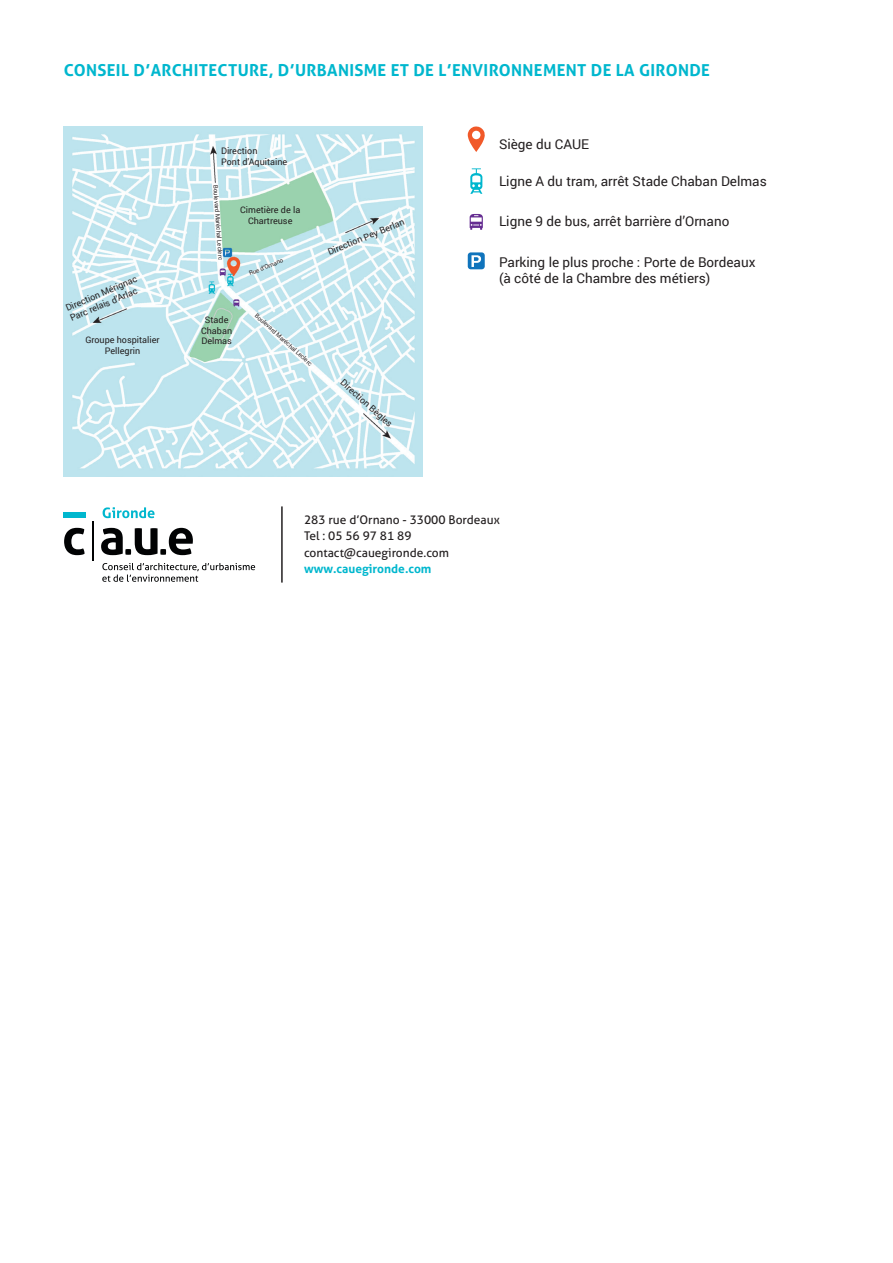
<style>
.page{position:relative;width:893px;height:1263px;background:#fff}
.page>*{position:absolute;margin:0;border:0;box-sizing:border-box;transform-origin:0 0}
.t1{font:700 16.5px "Aller";letter-spacing:.02em;color:#00b7ce}
.t2{font:13.5px "Roboto";color:#231f20}
.t3{font:12px "Aller";color:#231f20}
.t4{font:700 12px "Aller";color:#00b7ce}
.t5{font:9px/10.8px "Roboto";color:#231f20;text-align:center}
.t6{font:6px "Roboto";color:#231f20}
</style>
<div class="page">
<hr style="left:281px;top:506px;width:2px;height:77px;background:#231f20">
<hr style="left:92px;top:522px;width:2px;height:39px;background:#010203">
<svg style="left:64px;top:528px;width:21px;height:27px"></svg>
<svg style="left:101px;top:528px;width:92px;height:27px"></svg>
<div style="left:64px;top:512px;width:22px;height:6px;background:#00b7ce"></div>
<svg style="left:102px;top:563px;width:153px;height:19px"></svg>
<svg style="left:103px;top:507px;width:52px;height:11px"></svg>
<img style="left:64px;top:126px;width:359px;height:350px">
<svg style="left:468px;top:126px;width:17px;height:26px"></svg>
<svg style="left:470px;top:168px;width:12px;height:26px"></svg>
<svg style="left:468px;top:252px;width:17px;height:17px"></svg>
<svg style="left:470px;top:214px;width:13px;height:16px"></svg>
<p class="t1" style="left:64px;top:60px;width:648px">CONSEIL D’ARCHITECTURE, D’URBANISME ET DE L’ENVIRONNEMENT DE LA GIRONDE</p>
<p class="t5" style="left:221px;top:145px;width:38px">Direction</p>
<p class="t5" style="left:221px;top:156px;width:68px">Pont d’Aquitaine</p>
<p class="t5" style="left:240px;top:204px;width:62px">Cimetière de la<br>Chartreuse</p>
<p class="t6" style="left:220px;top:185px;width:76px;rotate:86deg">Boulevard Maréchal Leclerc</p>
<p class="t6" style="left:248px;top:270px;width:38px;rotate:-22deg">Rue d’Ornano</p>
<p class="t5" style="left:64px;top:303px;width:78px;rotate:-23deg">Direction Mérignac</p>
<p class="t5" style="left:68px;top:313px;width:74px;rotate:-23deg">Parc relais d’Arlac</p>
<p class="t6" style="left:259px;top:311px;width:76px;rotate:42deg">Boulevard Maréchal Leclerc</p>
<p class="t5" style="left:201px;top:314px;width:32px">Stade<br>Chaban</p>
<p class="t5" style="left:85px;top:334px;width:76px">Groupe hospitalier</p>
<p class="t5" style="left:201px;top:335px;width:32px">Delmas</p>
<p class="t5" style="left:105px;top:345px;width:37px">Pellegrin</p>
<p class="t5" style="left:326px;top:247px;width:83px;rotate:-22deg">Direction Pey Berlan</p>
<p class="t5" style="left:346px;top:377px;width:67px;rotate:42deg">Direction Bègles</p>
<p class="t2" style="left:499px;top:134px;width:92px">Siège du CAUE</p>
<p class="t2" style="left:499px;top:172px;width:269px">Ligne A du tram, arrêt Stade Chaban Delmas</p>
<p class="t2" style="left:499px;top:212px;width:232px">Ligne 9 de bus, arrêt barrière d’Ornano</p>
<p class="t2" style="left:499px;top:252px;width:258px">Parking le plus proche : Porte de Bordeaux</p>
<p class="t2" style="left:499px;top:268px;width:213px">(à côté de la Chambre des métiers)</p>
<p class="t3" style="left:304px;top:512px;width:197px">283 rue d’Ornano - 33000 Bordeaux</p>
<p class="t3" style="left:304px;top:528px;width:109px">Tel : 05 56 97 81 89</p>
<p class="t3" style="left:304px;top:545px;width:147px">contact@cauegironde.com</p>
<p class="t4" style="left:304px;top:561px;width:129px">www.cauegironde.com</p>
</div>
